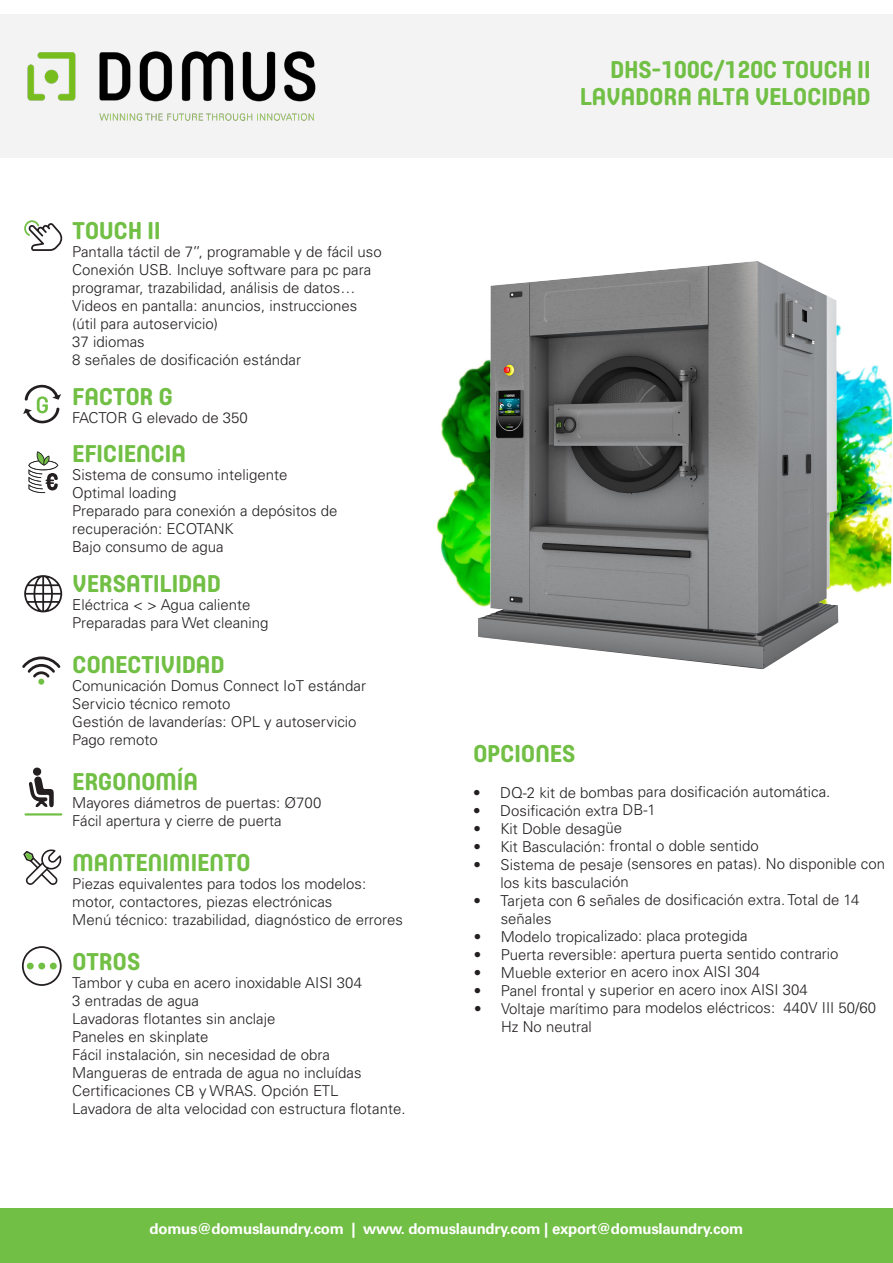
<style>
.page{position:relative;width:893px;height:1263px;background:#fff}
.page>*{position:absolute;margin:0;border:0;box-sizing:border-box;transform-origin:0 0}
.Domus_H2{font:700 24px "Core Mellow";letter-spacing:-.02em;color:#71bf44}
.Domus_P_-_ES{font:300 15px/18.5px "Univers LT Std";color:#231f20}
.t1{font:700 15px "Univers LT Std";letter-spacing:-.02em;color:#fff}
</style>
<div class="page">
<img style="left:436px;top:365px;width:456px;height:229px">
<div style="left:0;top:14px;width:893px;height:143px;background:#f3f3f4"></div>
<img style="left:27px;top:51px;width:289px;height:70px">
<img style="left:466px;top:261px;width:391px;height:409px">
<div style="left:0;top:1208px;width:893px;height:55px;background:#71bf44"></div>
<svg style="left:24px;top:575px;width:38px;height:37px"></svg>
<svg style="left:22px;top:946px;width:40px;height:40px"></svg>
<svg style="left:29px;top:776px;width:25px;height:31px"></svg>
<div style="left:33px;top:767px;width:8px;height:9px;background:#231f20;border-radius:50%"></div>
<hr style="left:26px;top:813px;width:35px;height:2px;background:#71bf44">
<svg style="left:23px;top:849px;width:39px;height:36px"></svg>
<svg style="left:24px;top:220px;width:38px;height:31px"></svg>
<svg style="left:23px;top:385px;width:38px;height:38px"></svg>
<svg style="left:22px;top:656px;width:38px;height:29px"></svg>
<svg style="left:29px;top:451px;width:29px;height:42px"></svg>
<p class="Domus_H2" style="left:72px;top:212px;width:90px">TOUCH II</p>
<p class="Domus_P_-_ES" style="left:72px;top:242px;width:311px">Pantalla táctil de 7’’, programable y de fácil uso</p>
<p class="Domus_P_-_ES" style="left:72px;top:260px;width:300px">Conexión USB. Incluye software para pc para</p>
<p class="Domus_P_-_ES" style="left:72px;top:278px;width:285px">programar, trazabilidad, análisis de datos…</p>
<p class="Domus_P_-_ES" style="left:72px;top:296px;width:287px">Videos en pantalla: anuncios, instrucciones</p>
<p class="Domus_P_-_ES" style="left:72px;top:314px;width:147px">(útil para autoservicio)</p>
<p class="Domus_P_-_ES" style="left:72px;top:332px;width:74px">37 idiomas</p>
<p class="Domus_P_-_ES" style="left:72px;top:350px;width:230px">8 señales de dosificación estándar</p>
<p class="Domus_H2" style="left:72px;top:378px;width:102px">FACTOR G</p>
<p class="Domus_P_-_ES" style="left:72px;top:408px;width:177px">FACTOR G elevado de 350</p>
<p class="Domus_H2" style="left:72px;top:436px;width:116px">EFICIENCIA</p>
<p class="Domus_P_-_ES" style="left:72px;top:466px;width:217px">Sistema de consumo inteligente</p>
<p class="Domus_P_-_ES" style="left:72px;top:484px;width:106px">Optimal loading</p>
<p class="Domus_P_-_ES" style="left:72px;top:502px;width:267px">Preparado para conexión a depósitos de</p>
<p class="Domus_P_-_ES" style="left:72px;top:520px;width:163px">recuperación: ECOTANK</p>
<p class="Domus_P_-_ES" style="left:72px;top:538px;width:153px">Bajo consumo de agua</p>
<p class="Domus_H2" style="left:72px;top:566px;width:150px">VERSATILIDAD</p>
<p class="Domus_P_-_ES" style="left:72px;top:596px;width:180px">Eléctrica &lt; &gt; Agua caliente</p>
<p class="Domus_P_-_ES" style="left:72px;top:614px;width:198px">Preparadas para Wet cleaning</p>
<p class="Domus_H2" style="left:72px;top:647px;width:154px">CONECTIVIDAD</p>
<p class="Domus_P_-_ES" style="left:72px;top:677px;width:295px">Comunicación Domus Connect IoT estándar</p>
<p class="Domus_P_-_ES" style="left:72px;top:695px;width:160px">Servicio técnico remoto</p>
<p class="Domus_P_-_ES" style="left:72px;top:713px;width:286px">Gestión de lavanderías: OPL y autoservicio</p>
<p class="Domus_P_-_ES" style="left:72px;top:731px;width:87px">Pago remoto</p>
<p class="Domus_H2" style="left:72px;top:764px;width:128px">ERGONOMÍA</p>
<p class="Domus_P_-_ES" style="left:72px;top:794px;width:251px">Mayores diámetros de puertas: Ø700</p>
<p class="Domus_P_-_ES" style="left:72px;top:812px;width:211px">Fácil apertura y cierre de puerta</p>
<p class="Domus_H2" style="left:72px;top:845px;width:180px">MANTENIMIENTO</p>
<p class="Domus_P_-_ES" style="left:72px;top:875px;width:295px">Piezas equivalentes para todos los modelos:</p>
<p class="Domus_P_-_ES" style="left:72px;top:893px;width:262px">motor, contactores, piezas electrónicas</p>
<p class="Domus_P_-_ES" style="left:72px;top:911px;width:332px">Menú técnico: trazabilidad, diagnóstico de errores</p>
<p class="Domus_H2" style="left:72px;top:944px;width:70px">OTROS</p>
<p class="Domus_P_-_ES" style="left:72px;top:974px;width:291px">Tambor y cuba en acero inoxidable AISI 304</p>
<p class="Domus_P_-_ES" style="left:72px;top:992px;width:128px">3 entradas de agua</p>
<p class="Domus_P_-_ES" style="left:72px;top:1010px;width:205px">Lavadoras flotantes sin anclaje</p>
<p class="Domus_P_-_ES" style="left:72px;top:1028px;width:138px">Paneles en skinplate</p>
<p class="Domus_P_-_ES" style="left:72px;top:1046px;width:259px">Fácil instalación, sin necesidad de obra</p>
<p class="Domus_P_-_ES" style="left:72px;top:1064px;width:291px">Mangueras de entrada de agua no incluídas</p>
<p class="Domus_P_-_ES" style="left:72px;top:1082px;width:268px">Certificaciones CB y WRAS. Opción ETL</p>
<p class="Domus_P_-_ES" style="left:72px;top:1100px;width:335px">Lavadora de alta velocidad con estructura flotante.</p>
<p class="Domus_H2" style="left:610px;top:51px;width:262px">DHS-100C/120C TOUCH II</p>
<p class="Domus_H2" style="left:580px;top:78px;width:293px">LAVADORA ALTA VELOCIDAD</p>
<p class="Domus_H2" style="left:473px;top:735px;width:104px">OPCIONES</p>
<p class="Domus_P_-_ES" style="left:473px;top:783px;width:359px">• DQ-2 kit de bombas para dosificación automática.</p>
<p class="Domus_P_-_ES" style="left:473px;top:801px;width:184px">• Dosificación extra DB-1</p>
<p class="Domus_P_-_ES" style="left:473px;top:819px;width:150px">• Kit Doble desagüe</p>
<p class="Domus_P_-_ES" style="left:473px;top:837px;width:287px">• Kit Basculación: frontal o doble sentido</p>
<p class="Domus_P_-_ES" style="left:501px;top:855px;width:386px;text-indent:-27px">• Sistema de pesaje (sensores en patas). No disponible con los kits basculación</p>
<p class="Domus_P_-_ES" style="left:501px;top:890px;width:360px;text-indent:-27px">• Tarjeta con 6 señales de dosificación extra. Total de 14 señales</p>
<p class="Domus_P_-_ES" style="left:474px;top:927px;width:275px">• Modelo tropicalizado: placa protegida</p>
<p class="Domus_P_-_ES" style="left:474px;top:945px;width:366px">• Puerta reversible: apertura puerta sentido contrario</p>
<p class="Domus_P_-_ES" style="left:474px;top:963px;width:288px">• Mueble exterior en acero inox AISI 304</p>
<p class="Domus_P_-_ES" style="left:474px;top:981px;width:335px">• Panel frontal y superior en acero inox AISI 304</p>
<p class="Domus_P_-_ES" style="left:501px;top:999px;width:377px;text-indent:-27px">• Voltaje marítimo para modelos eléctricos: 440V III 50/60<br>Hz No neutral</p>
<p class="t1" style="left:150px;top:1220px;width:595px">domus@domuslaundry.com | www. domuslaundry.com | export@domuslaundry.com</p>
</div>
